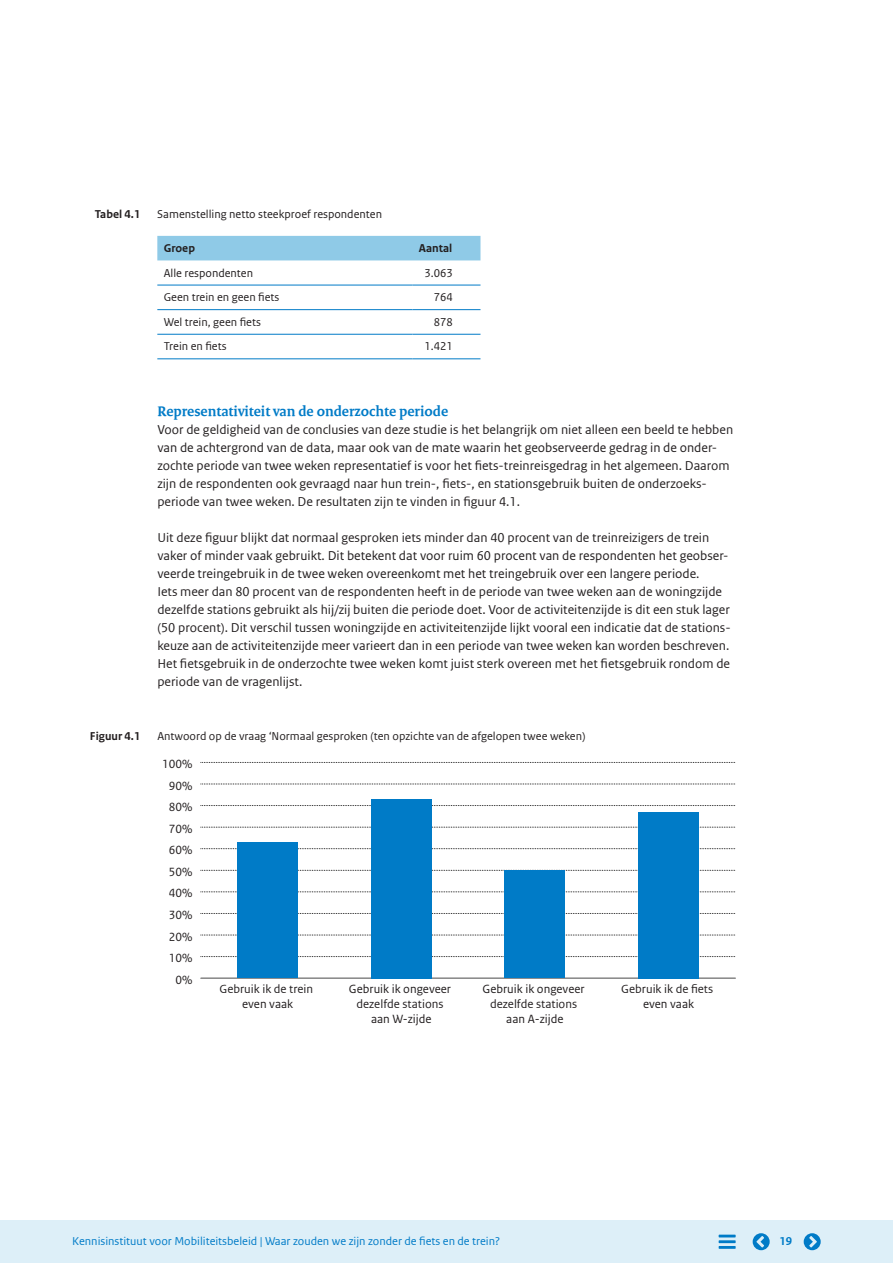
<style>
.page{position:relative;width:893px;height:1263px;background:#fff}
.page>*{position:absolute;margin:0;border:0;box-sizing:border-box;transform-origin:0 0}
.t1{font:700 15px "Rijksoverheid Serif Web";color:#007bc7}
.t2{font:13.5px/18px "Rijksoverheid Sans Web Text";color:#231f20}
.t3{font:13.5px/18px "Rijksoverheid Sans Web Text Regular 2";color:#231f20}
.t4{font:12.6px "Rijksoverheid Sans Web Text Regular 2";color:#231f20}
.t5{font:12.6px "Rijksoverheid Sans Web Text";color:#231f20}
.t6{font:12px "Rijksoverheid Sans Web Text";color:#231f20}
.t7{font:12px "Rijksoverheid Sans Web Text";color:#007bc7}
.t8{font:12px "Rijksoverheid Sans Web Text Regular 2";color:#231f20}
.t9{font:700 12px "Rijksoverheid Sans Web Text";color:#231f20}
.t10{font:12px "Rijksoverheid Sans Web Text Bold 2";color:#231f20}
.t11{font:700 12px "Rijksoverheid Sans Web Text";color:#007bc7}
.s1{font-family:"Rijksoverheid Sans Web Text"}
</style>
<div class="page">
<div style="left:157px;top:236px;width:323px;height:24px;background:#8fcae7"></div>
<hr style="left:157px;top:285px;width:255px;height:1px;background:#007bc7">
<hr style="left:412px;top:285px;width:68px;height:1px;background:#007bc7">
<hr style="left:157px;top:309px;width:255px;height:1px;background:#007bc7">
<hr style="left:412px;top:309px;width:68px;height:1px;background:#007bc7">
<hr style="left:157px;top:334px;width:255px;height:1px;background:#007bc7">
<hr style="left:412px;top:334px;width:68px;height:1px;background:#007bc7">
<hr style="left:157px;top:358px;width:255px;height:1px;background:#007bc7">
<hr style="left:412px;top:358px;width:68px;height:1px;background:#007bc7">
<hr style="left:201px;top:978px;width:534px;height:1px;background:#808080">
<svg style="left:201px;top:956px;width:534px;height:1px"></svg>
<svg style="left:201px;top:935px;width:534px;height:1px"></svg>
<svg style="left:201px;top:913px;width:534px;height:1px"></svg>
<svg style="left:201px;top:891px;width:534px;height:1px"></svg>
<svg style="left:201px;top:870px;width:534px;height:1px"></svg>
<svg style="left:201px;top:848px;width:534px;height:1px"></svg>
<svg style="left:201px;top:827px;width:534px;height:1px"></svg>
<svg style="left:201px;top:805px;width:534px;height:1px"></svg>
<svg style="left:201px;top:783px;width:534px;height:1px"></svg>
<svg style="left:201px;top:762px;width:534px;height:1px"></svg>
<div style="left:238px;top:842px;width:60px;height:136px;background:#007bc7"></div>
<div style="left:371px;top:799px;width:60px;height:179px;background:#007bc7"></div>
<div style="left:505px;top:870px;width:60px;height:108px;background:#007bc7"></div>
<div style="left:638px;top:812px;width:61px;height:166px;background:#007bc7"></div>
<div style="left:0;top:1220px;width:893px;height:43px;background:#ddeff8"></div>
<hr style="left:719px;top:1246px;width:17px;height:3px;background:#007bc7">
<hr style="left:719px;top:1240px;width:17px;height:3px;background:#007bc7">
<hr style="left:719px;top:1234px;width:17px;height:3px;background:#007bc7">
<svg style="left:804px;top:1233px;width:17px;height:17px"></svg>
<svg style="left:753px;top:1233px;width:17px;height:17px"></svg>
<p class="t9" style="left:95px;top:207px;width:47px">Tabel 4.1</p>
<p class="t8" style="left:157px;top:207px;width:226px">Samenstelling netto steekproef respondenten</p>
<p class="t10" style="left:164px;top:241px;width:33px">Groep</p>
<p class="t9" style="left:419px;top:241px;width:35px">Aantal</p>
<p class="t8" style="left:164px;top:266px;width:91px">Alle respondenten</p>
<p class="t8" style="left:424px;top:266px;width:30px">3.063</p>
<p class="t6" style="left:164px;top:290px;width:117px">Geen trein en geen fiets</p>
<p class="t8" style="left:434px;top:290px;width:21px">764</p>
<p class="t6" style="left:164px;top:315px;width:99px">Wel trein, geen fiets</p>
<p class="t8" style="left:434px;top:315px;width:21px">878</p>
<p class="t6" style="left:164px;top:339px;width:64px">Trein en fiets</p>
<p class="t8" style="left:424px;top:339px;width:30px">1.421</p>
<p class="t1" style="left:157px;top:402px;width:292px">Representativiteit van de onderzochte periode</p>
<p class="t2" style="left:157px;top:420px;width:577px">Voor de geldigheid van de conclusies van deze studie is het belangrijk om niet alleen een beeld te hebben</p>
<p class="t3" style="left:157px;top:438px;width:561px">van de achtergrond van de data, maar ook van de mate waarin het geobserveerde gedrag in de onder<span class="s1">-</span></p>
<p class="t2" style="left:157px;top:456px;width:574px">zochte periode van twee weken representatief is voor het fiets-treinreisgedrag in het algemeen. Daarom zijn de respondenten ook gevraagd naar hun trein-, fiets-, en stationsgebruik buiten de onderzoeks&shy;periode van twee weken. De resultaten zijn te vinden in figuur 4.1.</p>
<p class="t2" style="left:157px;top:528px;width:553px">Uit deze figuur blijkt dat normaal gesproken iets minder dan 40 procent van de treinreizigers de trein</p>
<p class="t3" style="left:157px;top:546px;width:573px">vaker of minder vaak gebruikt. Dit betekent dat voor ruim 60 procent van de respondenten het geobser&shy;veerde treingebruik in de twee weken overeenkomt met het treingebruik over een langere periode.</p>
<p class="t2" style="left:157px;top:582px;width:575px">Iets meer dan 80 procent van de respondenten heeft in de periode van twee weken aan de woningzijde dezelfde stations gebruikt als hij/zij buiten die periode doet. Voor de activiteitenzijde is dit een stuk lager (50 procent). Dit verschil tussen woningzijde en activiteitenzijde lijkt vooral een indicatie dat de stations&shy;keuze aan de activiteitenzijde meer varieert dan in een periode van twee weken kan worden beschreven.<br>Het fietsgebruik in de onderzochte twee weken komt juist sterk overeen met het fietsgebruik rondom de periode van de vragenlijst.</p>
<p class="t9" style="left:90px;top:729px;width:52px">Figuur 4.1</p>
<p class="t6" style="left:157px;top:729px;width:430px">Antwoord op de vraag ‘Normaal gesproken (ten opzichte van de afgelopen twee weken)</p>
<p class="t4" style="left:162px;top:757px;width:32px">100%</p>
<p class="t4" style="left:169px;top:778px;width:25px">90%</p>
<p class="t4" style="left:169px;top:800px;width:25px">80%</p>
<p class="t4" style="left:169px;top:821px;width:25px">70%</p>
<p class="t4" style="left:169px;top:843px;width:25px">60%</p>
<p class="t4" style="left:169px;top:864px;width:25px">50%</p>
<p class="t4" style="left:169px;top:886px;width:25px">40%</p>
<p class="t4" style="left:169px;top:908px;width:25px">30%</p>
<p class="t4" style="left:169px;top:929px;width:25px">20%</p>
<p class="t4" style="left:169px;top:951px;width:25px">10%</p>
<p class="t4" style="left:175px;top:972px;width:19px">0%</p>
<p class="t5" style="left:219px;top:981px;width:95px">Gebruik ik de trein</p>
<p class="t4" style="left:242px;top:996px;width:53px">even vaak</p>
<p class="t4" style="left:349px;top:981px;width:104px">Gebruik ik ongeveer</p>
<p class="t5" style="left:356px;top:996px;width:89px">dezelfde stations</p>
<p class="t4" style="left:371px;top:1011px;width:62px">aan W-zijde</p>
<p class="t4" style="left:482px;top:981px;width:104px">Gebruik ik ongeveer</p>
<p class="t5" style="left:490px;top:996px;width:89px">dezelfde stations</p>
<p class="t4" style="left:506px;top:1011px;width:59px">aan A-zijde</p>
<p class="t5" style="left:621px;top:981px;width:93px">Gebruik ik de fiets</p>
<p class="t4" style="left:643px;top:996px;width:53px">even vaak</p>
<p class="t7" style="left:72px;top:1234px;width:429px">Kennisinstituut voor Mobiliteitsbeleid | Waar zouden we zijn zonder de fiets en de trein?</p>
<p class="t11" style="left:779px;top:1234px;width:14px">19</p>
</div>
